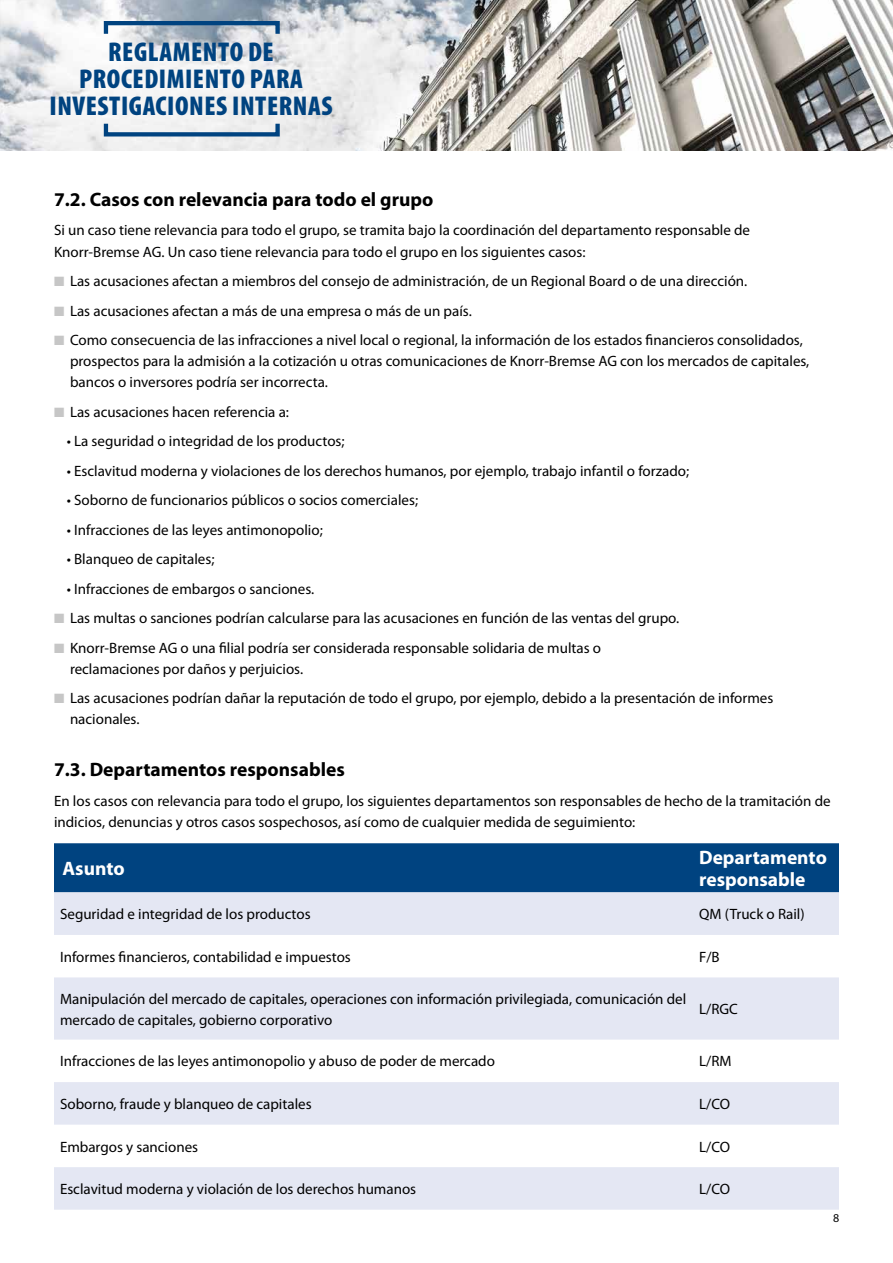
<style>
.page{position:relative;width:893px;height:1263px;background:#fff}
.page>*{position:absolute;margin:0;border:0;box-sizing:border-box;transform-origin:0 0}
.t1{font:900 condensed 27.3px/27.3px "Myriad Pro";letter-spacing:.02em;color:#004380;text-align:center}
.t2{font:700 19.5px "Myriad Pro";color:#000}
.t3{font:700 19.5px/22.5px "Myriad Pro";color:#fff}
.t4{font:15px/21px "Myriad Pro";color:#000}
.t5{font:12px "Myriad Pro";color:#000}
.s1{color:#c6c6c6}
</style>
<div class="page">
<img style="left:0;top:0;width:893px;height:151px">
<div style="left:104px;top:21px;width:176px;height:15px;border:4px solid #004380"></div>
<div style="left:104px;top:122px;width:176px;height:14px;border:4px solid #004380"></div>
<div style="left:54px;top:843px;width:785px;height:49px;background:#004380"></div>
<svg style="left:54px;top:892px;width:785px;height:318px;fill:#e4e7f3"></svg>
<h1 class="t1" style="left:50px;top:38px;width:285px">REGLAMENTO DE<br>PROCEDIMIENTO PARA<br>INVESTIGACIONES INTERNAS</h1>
<h2 class="t2" style="left:54px;top:188px;width:381px">7.2. Casos con relevancia para todo el grupo</h2>
<p class="t4" style="left:54px;top:220px;width:698px">Si un caso tiene relevancia para todo el grupo, se tramita bajo la coordinación del departamento responsable de<br>Knorr-Bremse AG. Un caso tiene relevancia para todo el grupo en los siguientes casos:</p>
<p class="t4" style="left:54px;top:271px;width:695px"><span class="s1">■</span> Las acusaciones afectan a miembros del consejo de administración, de un Regional Board o de una dirección.</p>
<p class="t4" style="left:54px;top:300px;width:419px"><span class="s1">■</span> Las acusaciones afectan a más de una empresa o más de un país.</p>
<p class="t4" style="left:70px;top:330px;width:741px;text-indent:-16px"><span class="s1">■</span> Como consecuencia de las infracciones a nivel local o regional, la información de los estados financieros consolidados, prospectos para la admisión a la cotización u otras comunicaciones de Knorr-Bremse AG con los mercados de capitales, bancos o inversores podría ser incorrecta.</p>
<p class="t4" style="left:54px;top:401px;width:236px"><span class="s1">■</span> Las acusaciones hacen referencia a:</p>
<p class="t4" style="left:67px;top:431px;width:279px">• La seguridad o integridad de los productos;</p>
<p class="t4" style="left:67px;top:460px;width:624px">• Esclavitud moderna y violaciones de los derechos humanos, por ejemplo, trabajo infantil o forzado;</p>
<p class="t4" style="left:67px;top:490px;width:353px">• Soborno de funcionarios públicos o socios comerciales;</p>
<p class="t4" style="left:67px;top:519px;width:258px">• Infracciones de las leyes antimonopolio;</p>
<p class="t4" style="left:67px;top:549px;width:149px">• Blanqueo de capitales;</p>
<p class="t4" style="left:67px;top:578px;width:249px">• Infracciones de embargos o sanciones.</p>
<p class="t4" style="left:54px;top:608px;width:627px"><span class="s1">■</span> Las multas o sanciones podrían calcularse para las acusaciones en función de las ventas del grupo.</p>
<p class="t4" style="left:70px;top:637px;width:533px;text-indent:-16px"><span class="s1">■</span> Knorr-Bremse AG o una filial podría ser considerada responsable solidaria de multas o reclamaciones por daños y perjuicios.</p>
<p class="t4" style="left:70px;top:688px;width:705px;text-indent:-16px"><span class="s1">■</span> Las acusaciones podrían dañar la reputación de todo el grupo, por ejemplo, debido a la presentación de informes nacionales.</p>
<h2 class="t2" style="left:54px;top:759px;width:292px">7.3. Departamentos responsables</h2>
<p class="t4" style="left:54px;top:790px;width:778px">En los casos con relevancia para todo el grupo, los siguientes departamentos son responsables de hecho de la tramitación de indicios, denuncias y otros casos sospechosos, así como de cualquier medida de seguimiento:</p>
<h2 class="t3" style="left:63px;top:857px;width:64px">Asunto</h2>
<h2 class="t3" style="left:699px;top:846px;width:129px">Departamento responsable</h2>
<p class="t4" style="left:60px;top:904px;width:252px">Seguridad e integridad de los productos</p>
<p class="t4" style="left:699px;top:904px;width:107px">QM (Truck o Rail)</p>
<p class="t4" style="left:60px;top:946px;width:292px">Informes financieros, contabilidad e impuestos</p>
<p class="t4" style="left:699px;top:946px;width:22px">F/B</p>
<p class="t4" style="left:60px;top:988px;width:628px">Manipulación del mercado de capitales, operaciones con información privilegiada, comunicación del mercado de capitales, gobierno corporativo</p>
<p class="t4" style="left:699px;top:999px;width:40px">L/RGC</p>
<p class="t4" style="left:60px;top:1051px;width:436px">Infracciones de las leyes antimonopolio y abuso de poder de mercado</p>
<p class="t4" style="left:699px;top:1051px;width:34px">L/RM</p>
<p class="t4" style="left:60px;top:1094px;width:253px">Soborno, fraude y blanqueo de capitales</p>
<p class="t4" style="left:699px;top:1094px;width:32px">L/CO</p>
<p class="t4" style="left:60px;top:1136px;width:140px">Embargos y sanciones</p>
<p class="t4" style="left:699px;top:1136px;width:32px">L/CO</p>
<p class="t4" style="left:60px;top:1179px;width:358px">Esclavitud moderna y violación de los derechos humanos</p>
<p class="t4" style="left:699px;top:1179px;width:32px">L/CO</p>
<p class="t5" style="left:833px;top:1211px;width:8px">8</p>
</div>
